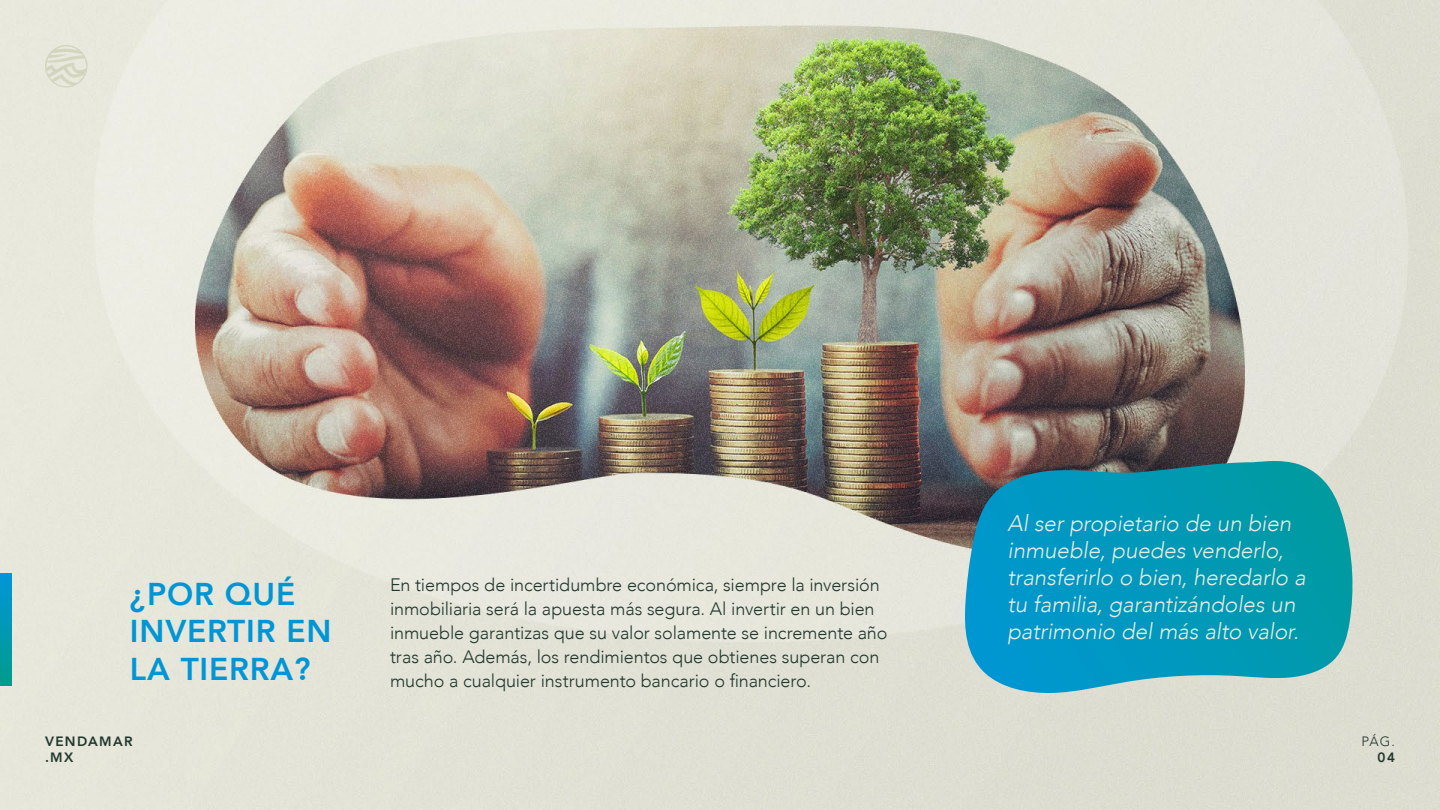
<style>
.page{position:relative;width:1440px;height:810px;background:#fff}
.page>*{position:absolute;margin:0;border:0;box-sizing:border-box;transform-origin:0 0}
.t1{font:800 31.5px/37.8px "Avenir";letter-spacing:.025em;color:#0096d6}
.t2{font:italic 300 22.5px/27px "Avenir";letter-spacing:-.005em;color:#eaeade}
.t3{font:300 18px/24px "Avenir";letter-spacing:-.005em;color:#20372d}
.t4{font:800 13.5px/16.2px "Avenir";letter-spacing:.1em;color:#20372d}
.t5{font:300 13.5px "Avenir";color:#20372d}
</style>
<div class="page">
<img style="left:0;top:0;width:1440px;height:810px">
<svg style="left:964px;top:461px;width:391px;height:233px;background:#1a9bb6"></svg>
<svg style="left:0;top:573px;width:12px;height:113px"></svg>
<svg style="left:45px;top:45px;width:42px;height:43px;background:#dfdfd0"></svg>
<h1 class="t1" style="left:130px;top:575px;width:203px">¿POR QUÉ<br>INVERTIR EN<br>LA TIERRA?</h1>
<p class="t3" style="left:390px;top:573px;width:499px">En tiempos de incertidumbre económica, siempre la inversión inmobiliaria será la apuesta más segura. Al invertir en un bien inmueble garantizas que su valor solamente se incremente año tras año. Además, los rendimientos que obtienes superan con mucho a cualquier instrumento bancario o financiero.</p>
<p class="t2" style="left:1008px;top:510px;width:300px">Al ser propietario de un bien inmueble, puedes venderlo, transferirlo o bien, heredarlo a tu familia, garantizándoles un patrimonio del más alto valor.</p>
<p class="t4" style="left:45px;top:733px;width:89px">VENDAMAR .MX</p>
<p class="t5" style="left:1362px;top:733px;width:35px">PÁG.</p>
<p class="t4" style="left:1378px;top:749px;width:19px">04</p>
</div>
